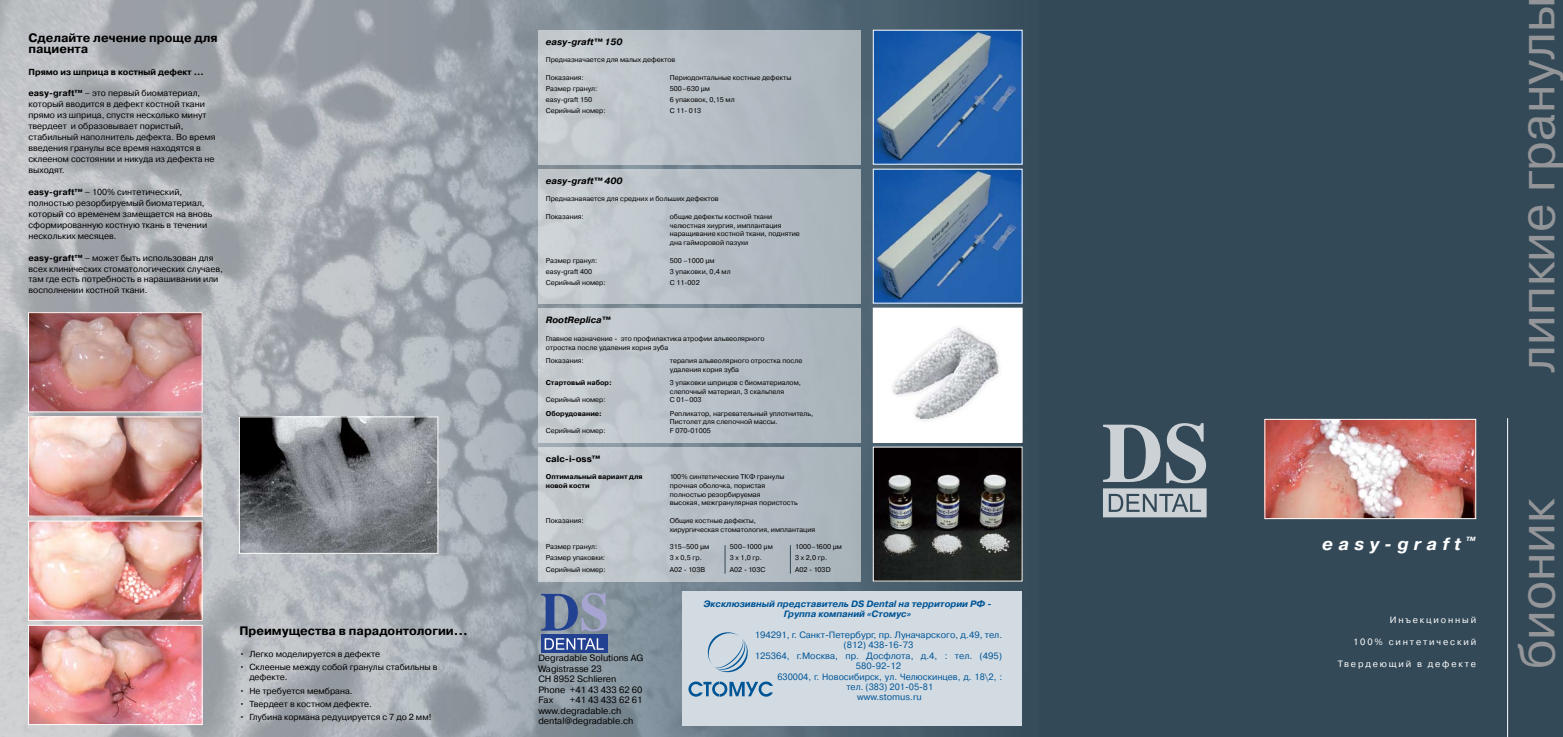
<style>
.page{position:relative;width:1563px;height:737px;background:#fff}
.page>*{position:absolute;margin:0;border:0;box-sizing:border-box;transform-origin:0 0}
.t1{font:49.88px "Pragmatica C";color:#939598}
.t2{font:italic 700 17.5px "Pragmatica C";letter-spacing:.3em;color:#fff}
.t3{font:700 12.25px/10.9px "Pragmatica C";color:#000}
.t4{font:9.19px "Pragmatica C";color:#005596}
.t5{font:9.19px/10.5px "Pragmatica C";color:#000}
.t6{font:italic 700 9.19px/10.4px "Pragmatica C";color:#005596;text-align:center}
.t7{font:9.19px "Pragmatica C";letter-spacing:.2em;color:#fff}
.t8{font:italic 700 9.19px "Pragmatica C";color:#000}
.t9{font:700 9.19px "Pragmatica C";color:#000}
.t10{font:8.75px/10.9px "Pragmatica C";color:#000}
.t11{font:700 8.75px "Pragmatica C";color:#000}
.t12{font:7px/8.8px "Pragmatica C";color:#000}
.t13{font:700 7px "Pragmatica C";color:#000}
.t14{font:italic 700 6.12px "Pragmatica C";color:#fff}
.s1{font-weight:700}
</style>
<div class="page">
<img style="left:0;top:0;width:1042px;height:737px">
<img style="left:30px;top:627px;width:171px;height:96px">
<div style="left:28px;top:625px;width:175px;height:100px;border:1px solid #fff"></div>
<img style="left:30px;top:522px;width:171px;height:97px">
<div style="left:28px;top:520px;width:175px;height:101px;border:1px solid #fff"></div>
<img style="left:30px;top:418px;width:171px;height:96px">
<div style="left:28px;top:416px;width:175px;height:100px;border:1px solid #fff"></div>
<img style="left:30px;top:314px;width:171px;height:96px">
<div style="left:28px;top:312px;width:175px;height:100px;border:1px solid #fff"></div>
<img style="left:241px;top:418px;width:195px;height:134px">
<div style="left:239px;top:416px;width:199px;height:138px;border:1px solid #fff"></div>
<img style="left:875px;top:32px;width:145px;height:131px">
<img style="left:875px;top:171px;width:145px;height:130px">
<div style="left:873px;top:308px;width:149px;height:134px;background:#fff"></div>
<img style="left:893px;top:327px;width:107px;height:94px">
<img style="left:875px;top:448px;width:145px;height:131px">
<div style="left:538px;top:30px;width:323px;height:134px;background:linear-gradient(to right,#c8ced2,#a6b1b9)"></div>
<div style="left:538px;top:169px;width:323px;height:134px;background:linear-gradient(to right,#cad0d4,#a6b1b9)"></div>
<div style="left:538px;top:308px;width:323px;height:134px;background:linear-gradient(to right,#c9cfd4,#a8b2ba)"></div>
<div style="left:538px;top:447px;width:323px;height:134px;background:linear-gradient(to right,#c9ced3,#a8b2ba)"></div>
<svg style="left:725px;top:545px;width:1px;height:28px"></svg>
<svg style="left:790px;top:545px;width:1px;height:28px"></svg>
<div style="left:682px;top:591px;width:340px;height:134px;background:#d3dbe2"></div>
<div style="left:1042px;top:0;width:521px;height:737px;background:#334957"></div>
<hr style="left:1507px;top:418px;width:1px;height:319px;background:#fff">
<img style="left:1266px;top:421px;width:208px;height:96px">
<div style="left:1264px;top:419px;width:212px;height:100px;border:1px solid #fff"></div>
<svg style="left:541px;top:593px;width:66px;height:38px"></svg>
<div style="left:541px;top:634px;width:66px;height:18px;background:#234191"></div>
<svg style="left:545px;top:638px;width:59px;height:11px"></svg>
<svg style="left:1103px;top:423px;width:103px;height:94px"></svg>
<svg style="left:707px;top:632px;width:41px;height:41px"></svg>
<svg style="left:688px;top:681px;width:85px;height:15px"></svg>
<h3 class="t3" style="left:29px;top:32px;width:191px">Сделайте лечение проще для пациента</h3>
<p class="t11" style="left:29px;top:67px;width:177px">Прямо из шприца в костный дефект ...</p>
<p class="t10" style="left:29px;top:88px;width:188px"><span class="s1">easy-graft™</span> – это первый биоматериал, который вводится в дефект костной ткани прямо из шприца, спустя несколько минут твердеет и образовывает пористый, стабильный наполнитель дефекта. Во время введения гранулы все время находятся в склееном состоянии и никуда из дефекта не выходят.</p>
<p class="t10" style="left:29px;top:186px;width:185px"><span class="s1">easy-graft™</span> – 100% синтетический, полностью резорбируемый биоматериал, который со временем замещается на вновь сформированную костную ткань в течении нескольких месяцев.</p>
<p class="t10" style="left:29px;top:252px;width:196px"><span class="s1">easy-graft™</span> – может быть использован для всех клинических стоматологических случаев, там где есть потребность в нарашивании или восполнении костной ткани.</p>
<h3 class="t3" style="left:239px;top:625px;width:230px">Преимущества в парадонтологии...</h3>
<p class="t10" style="left:239px;top:648px;width:142px">• Легко моделируется в дефекте</p>
<p class="t10" style="left:249px;top:661px;width:190px;line-height:10.5px;text-indent:-10px">• Склееные между собой гранулы стабильны в дефекте.</p>
<p class="t10" style="left:239px;top:685px;width:115px">• Не требуется мембрана.</p>
<p class="t10" style="left:239px;top:698px;width:134px">• Твердеет в костном дефекте.</p>
<p class="t10" style="left:239px;top:711px;width:194px">• Глубина кормана редуцируется с 7 до 2 мм!</p>
<h3 class="t8" style="left:546px;top:37px;width:78px">easy-graft™ 150</h3>
<p class="t12" style="left:546px;top:56px;width:131px">Предназначается для малых дефектов</p>
<p class="t12" style="left:546px;top:73px;width:39px">Показания:</p>
<p class="t12" style="left:670px;top:73px;width:123px">Периодонтальные костные дефекты</p>
<p class="t12" style="left:546px;top:84px;width:53px">Размер гранул:</p>
<p class="t12" style="left:670px;top:84px;width:42px">500–630 µм</p>
<p class="t12" style="left:546px;top:95px;width:48px">easy-graft 150</p>
<p class="t12" style="left:670px;top:95px;width:66px">6 упаковок, 0,15 мл</p>
<p class="t12" style="left:546px;top:107px;width:61px">Серийный номер:</p>
<p class="t12" style="left:670px;top:107px;width:33px">C 11- 013</p>
<h3 class="t8" style="left:546px;top:175px;width:78px">easy-graft™ 400</h3>
<p class="t12" style="left:546px;top:194px;width:174px">Предназнаяается для средних и больших дефектов</p>
<p class="t12" style="left:546px;top:212px;width:39px">Показания:</p>
<p class="t12" style="left:670px;top:212px;width:132px">общие дефекты костной ткани челюстная хиургия, имплантация наращивание костной ткани, поднятие дна гайморовой пазухи</p>
<p class="t12" style="left:546px;top:256px;width:53px">Размер гранул:</p>
<p class="t12" style="left:670px;top:256px;width:46px">500 –1000 µм</p>
<p class="t12" style="left:546px;top:267px;width:48px">easy-graft 400</p>
<p class="t12" style="left:670px;top:267px;width:62px">3 упаковки, 0,4 мл</p>
<p class="t12" style="left:546px;top:278px;width:61px">Серийный номер:</p>
<p class="t12" style="left:670px;top:278px;width:31px">C 11-002</p>
<h3 class="t8" style="left:546px;top:314px;width:66px">RootReplica™</h3>
<p class="t12" style="left:546px;top:334px;width:220px">Главное назначение - это профилактика атрофии альвеолярного отростка после удаления корня зуба</p>
<p class="t12" style="left:546px;top:356px;width:39px">Показания:</p>
<p class="t12" style="left:670px;top:356px;width:134px">терапия альвеолярного отростка после удаления корня зуба</p>
<p class="t13" style="left:546px;top:378px;width:67px">Стартовый набор:</p>
<p class="t12" style="left:670px;top:378px;width:133px">3 упаковки шприцов с биоматериалом, слепочный материал, 3 скальпеля</p>
<p class="t12" style="left:546px;top:395px;width:61px">Серийный номер:</p>
<p class="t12" style="left:670px;top:395px;width:33px">C 01–003</p>
<p class="t13" style="left:546px;top:409px;width:58px">Оборудование:</p>
<p class="t12" style="left:670px;top:409px;width:145px">Репликатор, нагревательный уплотнитель,<br>Пистолет для слепочной массы.</p>
<p class="t12" style="left:546px;top:426px;width:61px">Серийный номер:</p>
<p class="t12" style="left:670px;top:426px;width:43px">F 070-01005</p>
<h3 class="t9" style="left:546px;top:453px;width:56px">calc-i-oss™</h3>
<p class="t13" style="left:546px;top:473px;width:98px">Оптимальный вариант для</p>
<p class="t12" style="left:670px;top:472px;width:116px">100% синтетические ТКФ гранулы</p>
<p class="t13" style="left:546px;top:481px;width:45px">новой кости</p>
<p class="t12" style="left:670px;top:481px;width:129px">прочная оболочка, пористая полностью резорбируемая<br>высокая, межгранулярная пористость</p>
<p class="t12" style="left:546px;top:516px;width:39px">Показания:</p>
<p class="t12" style="left:670px;top:516px;width:147px">Общие костные дефекты,<br>хирургическая стоматология, имплантация</p>
<p class="t12" style="left:546px;top:542px;width:53px">Размер гранул:</p>
<p class="t12" style="left:670px;top:542px;width:41px">315–500 µм</p>
<p class="t12" style="left:730px;top:542px;width:44px">500–1000 µм</p>
<p class="t12" style="left:795px;top:542px;width:48px">1000–1600 µм</p>
<p class="t12" style="left:546px;top:553px;width:61px">Размер упаковки:</p>
<p class="t12" style="left:670px;top:553px;width:34px">3 x 0,5 гр.</p>
<p class="t12" style="left:730px;top:553px;width:34px">3 x 1,0 гр.</p>
<p class="t12" style="left:795px;top:553px;width:34px">3 x 2,0 гр.</p>
<p class="t12" style="left:546px;top:565px;width:61px">Серийный номер:</p>
<p class="t12" style="left:670px;top:565px;width:37px">A02 - 103B</p>
<p class="t12" style="left:730px;top:565px;width:37px">A02 - 103C</p>
<p class="t12" style="left:795px;top:565px;width:37px">A02 - 103D</p>
<h3 class="t5" style="left:538px;top:653px;width:106px">Degradable Solutions AG<br>Wagistrasse 23<br>CH 8952 Schlieren<br>Phone +41 43 433 62 60<br>Fax</h3>
<h3 class="t5" style="left:538px;top:695px;width:106px;text-indent:32px">+41 43 433 62 61 www.degradable.ch dental@degradable.ch</h3>
<h3 class="t6" style="left:703px;top:598px;width:289px">Эксклюзивный представитель DS Dental на территории РФ -<br>Группа компаний «Стомус»</h3>
<h3 class="t4" style="left:755px;top:629px;width:249px">194291, г. Санкт-Петербург, пр. Луначарского, д.49, тел.</h3>
<h3 class="t4" style="left:843px;top:640px;width:71px">(812) 438-16-73</h3>
<h3 class="t4" style="left:755px;top:650px;width:249px">125364, г.Москва, пр. Досфлота, д.4, : тел. (495)</h3>
<h3 class="t4" style="left:856px;top:661px;width:47px">580-92-12</h3>
<h3 class="t4" style="left:777px;top:671px;width:226px">630004, г. Новосибирск, ул. Челюскинцев, д. 18\2, :</h3>
<h3 class="t4" style="left:846px;top:681px;width:88px">тел. (383) 201-05-81</h3>
<h3 class="t4" style="left:857px;top:692px;width:66px">www.stomus.ru</h3>
<h1 class="t1" style="left:1509px;top:372px;width:378px;rotate:-90deg">липкие гранулы</h1>
<h2 class="t2" style="left:1322px;top:534px;width:140px">easy-graft</h2>
<p class="t14" style="left:1466px;top:535px;width:11px">TM</p>
<h3 class="t7" style="left:1390px;top:614px;width:88px">Инъекционный</h3>
<h3 class="t7" style="left:1353px;top:636px;width:125px">100% синтетический</h3>
<h3 class="t7" style="left:1337px;top:658px;width:140px">Твердеющий в дефекте</h3>
<h1 class="t1" style="left:1509px;top:669px;width:173px;rotate:-90deg">бионик</h1>
</div>
